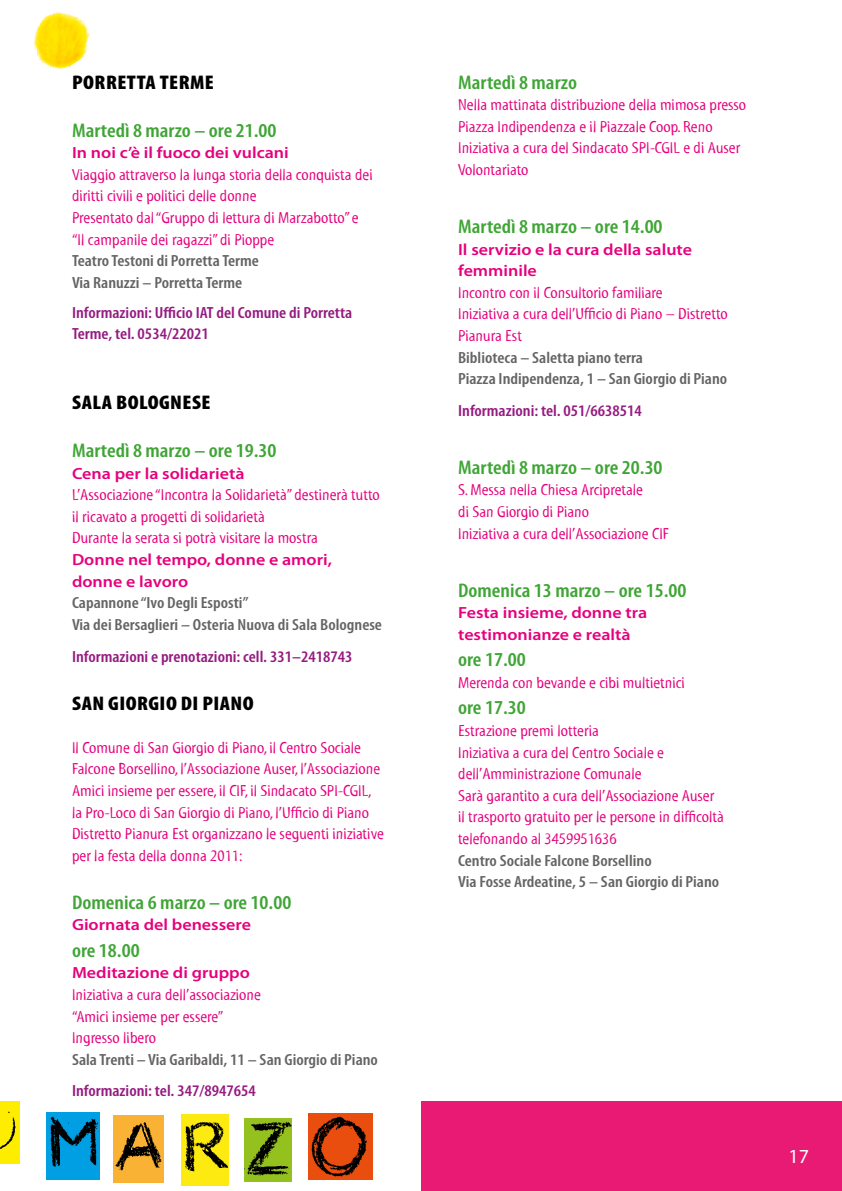
<style>
.page{position:relative;width:842px;height:1191px;background:#fff}
.page>*{position:absolute;margin:0;border:0;box-sizing:border-box;transform-origin:0 0}
.t1{font:20px "Myriad";color:#fff}
.t2{font:600 condensed 19.8px "Myriad Pro";color:#3fa535;scale:1.11 1}
.t3{font:900 condensed 19.8px "Myriad Pro";letter-spacing:.02em;color:#000;scale:1.11 1}
.t4{font:16.2px/21.6px "Myriad Tilt";color:#e6007d;scale:1.11 1}
.t5{font:600 condensed 16.2px/21.6px "Myriad Pro";color:#666463;scale:1.11 1}
.t6{font:600 16.2px/21.6px "Myriad Pro";color:#e6007d;scale:1.11 1}
.t7{font:600 condensed 16.2px/21.6px "Myriad Pro";color:#951b81;scale:1.11 1}
</style>
<div class="page">
<div style="left:421px;top:1101px;width:421px;height:90px;background:#e81a73"></div>
<img style="left:44px;top:12px;width:15px;height:6px">
<img style="left:309px;top:1113px;width:64px;height:66px">
<img style="left:46px;top:1112px;width:54px;height:68px">
<img style="left:113px;top:1115px;width:50px;height:68px">
<img style="left:181px;top:1114px;width:48px;height:72px">
<img style="left:245px;top:1118px;width:47px;height:63px">
<img style="left:0;top:1101px;width:19px;height:62px">
<p class="t3" style="left:72px;top:69px;width:129px">PORRETTA TERME</p>
<p class="t2" style="left:72px;top:118px;width:186px">Martedì 8 marzo – ore 21.00</p>
<p class="t6" style="left:72px;top:141px;width:197px">In noi c’è il fuoco dei vulcani</p>
<p class="t4" style="left:72px;top:164px;width:272px">Viaggio attraverso la lunga storia della conquista dei diritti civili e politici delle donne<br>Presentato dal “Gruppo di lettura di Marzabotto” e “Il campanile dei ragazzi” di Pioppe</p>
<p class="t5" style="left:72px;top:250px;width:170px">Teatro Testoni di Porretta Terme<br>Via Ranuzzi – Porretta Terme</p>
<p class="t7" style="left:72px;top:301px;width:254px">Informazioni: Ufficio IAT del Comune di Porretta<br>Terme, tel. 0534/22021</p>
<p class="t3" style="left:72px;top:390px;width:126px">SALA BOLOGNESE</p>
<p class="t2" style="left:72px;top:438px;width:186px">Martedì 8 marzo – ore 19.30</p>
<p class="t6" style="left:72px;top:462px;width:157px">Cena per la solidarietà</p>
<p class="t4" style="left:72px;top:484px;width:279px">L’Associazione “Incontra la Solidarietà” destinerà tutto il ricavato a progetti di solidarietà<br>Durante la serata si potrà visitare la mostra</p>
<p class="t6" style="left:72px;top:548px;width:236px">Donne nel tempo, donne e amori, donne e lavoro</p>
<p class="t5" style="left:72px;top:592px;width:281px">Capannone “Ivo Degli Esposti”<br>Via dei Bersaglieri – Osteria Nuova di Sala Bolognese</p>
<p class="t7" style="left:72px;top:645px;width:254px">Informazioni e prenotazioni: cell. 331–2418743</p>
<p class="t3" style="left:72px;top:690px;width:165px">SAN GIORGIO DI PIANO</p>
<p class="t4" style="left:72px;top:737px;width:282px">Il Comune di San Giorgio di Piano, il Centro Sociale Falcone Borsellino, l’Associazione Auser, l’Associazione Amici insieme per essere, il CIF, il Sindacato SPI-CGIL, la Pro-Loco di San Giorgio di Piano, l’Ufficio di Piano Distretto Pianura Est organizzano le seguenti iniziative per la festa della donna 2011:</p>
<p class="t2" style="left:72px;top:890px;width:199px">Domenica 6 marzo – ore 10.00</p>
<p class="t6" style="left:72px;top:913px;width:163px">Giornata del benessere</p>
<p class="t2" style="left:72px;top:938px;width:62px">ore 18.00</p>
<p class="t6" style="left:72px;top:961px;width:162px">Meditazione di gruppo</p>
<p class="t4" style="left:72px;top:984px;width:172px">Iniziativa a cura dell’associazione “Amici insieme per essere”<br>Ingresso libero</p>
<p class="t5" style="left:72px;top:1048px;width:277px">Sala Trenti – Via Garibaldi, 11 – San Giorgio di Piano</p>
<p class="t7" style="left:72px;top:1080px;width:167px">Informazioni: tel. 347/8947654</p>
<p class="t2" style="left:458px;top:70px;width:109px">Martedì 8 marzo</p>
<p class="t4" style="left:458px;top:94px;width:261px">Nella mattinata distribuzione della mimosa presso Piazza Indipendenza e il Piazzale Coop. Reno Iniziativa a cura del Sindacato SPI-CGIL e di Auser Volontariato</p>
<p class="t2" style="left:458px;top:214px;width:186px">Martedì 8 marzo – ore 14.00</p>
<p class="t6" style="left:458px;top:238px;width:212px">Il servizio e la cura della salute femminile</p>
<p class="t4" style="left:458px;top:282px;width:244px">Incontro con il Consultorio familiare<br>Iniziativa a cura dell’Ufficio di Piano – Distretto<br>Pianura Est</p>
<p class="t5" style="left:458px;top:346px;width:244px">Biblioteca – Saletta piano terra<br>Piazza Indipendenza, 1 – San Giorgio di Piano</p>
<p class="t7" style="left:458px;top:399px;width:167px">Informazioni: tel. 051/6638514</p>
<p class="t2" style="left:458px;top:455px;width:186px">Martedì 8 marzo – ore 20.30</p>
<p class="t4" style="left:458px;top:479px;width:192px">S. Messa nella Chiesa Arcipretale<br>di San Giorgio di Piano<br>Iniziativa a cura dell’Associazione CIF</p>
<p class="t2" style="left:458px;top:578px;width:207px">Domenica 13 marzo – ore 15.00</p>
<p class="t6" style="left:458px;top:601px;width:172px">Festa insieme, donne tra testimonianze e realtà</p>
<p class="t2" style="left:458px;top:647px;width:62px">ore 17.00</p>
<p class="t4" style="left:458px;top:672px;width:206px">Merenda con bevande e cibi multietnici</p>
<p class="t2" style="left:458px;top:695px;width:62px">ore 17.30</p>
<p class="t4" style="left:458px;top:720px;width:241px">Estrazione premi lotteria<br>Iniziativa a cura del Centro Sociale e dell’Amministrazione Comunale<br>Sarà garantito a cura dell’Associazione Auser il trasporto gratuito per le persone in difficoltà telefonando al 3459951636</p>
<p class="t5" style="left:458px;top:849px;width:237px">Centro Sociale Falcone Borsellino<br>Via Fosse Ardeatine, 5 – San Giorgio di Piano</p>
<p class="t1" style="left:788px;top:1146px;width:22px">17</p>
</div>
